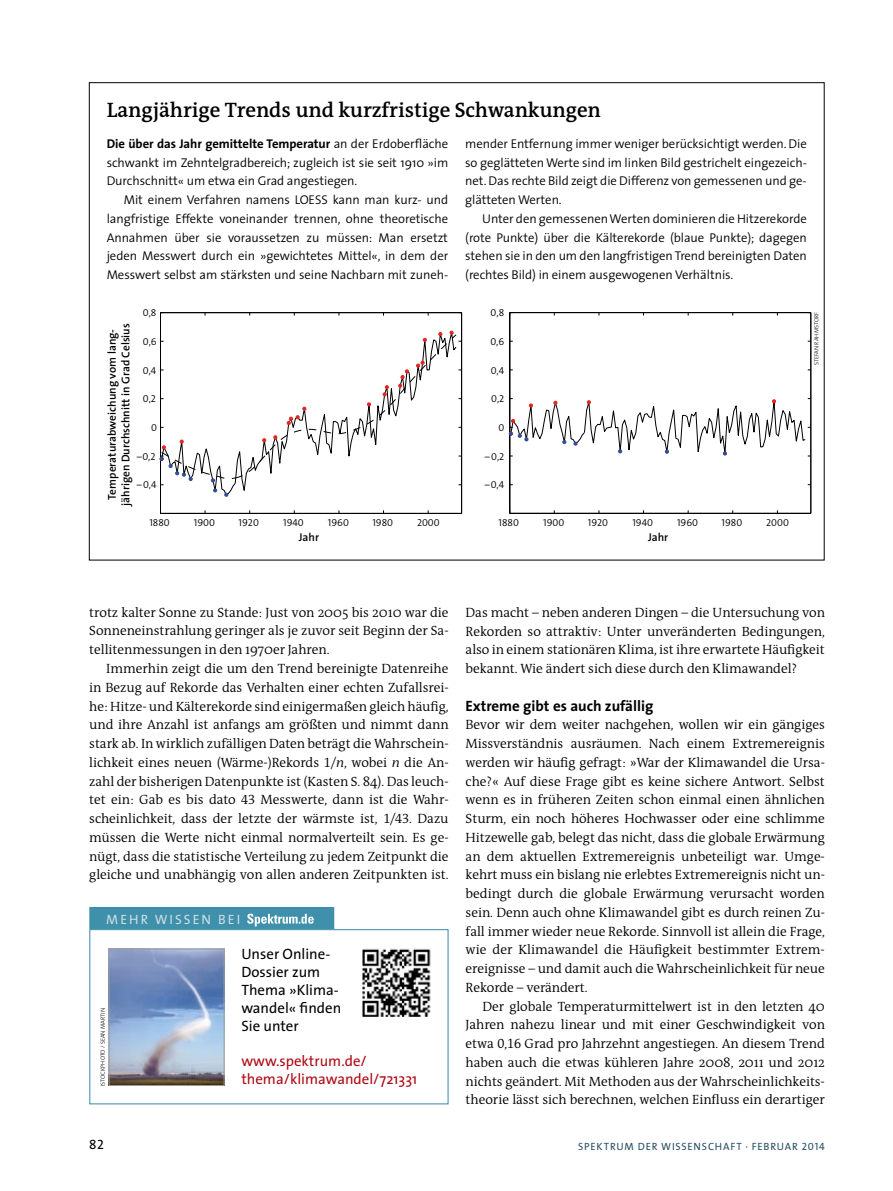
<style>
.page{position:relative;width:893px;height:1191px;background:#fff}
.page>*{position:absolute;margin:0;border:0;box-sizing:border-box;transform-origin:0 0}
.t1{font:600 21px "The Antiqua B6";letter-spacing:-.005em;color:#000}
.t2{font:15px/18px "The Sans";color:#000}
.t3{font:15px/18px "The Sans";color:#ae0a14}
.t4{font:700 15px "The Sans";color:#000}
.t5{font:300 13.5px/18.8px "The Antiqua B4";letter-spacing:-.005em;color:#000;text-align:justify}
.t6{font:13.5px "The Sans Caps";letter-spacing:.15em;color:#cedce5}
.t7{font:13.5px "The Sans Caps";color:#000}
.t8{font:300 12.75px/18.8px "The Sans";letter-spacing:-.005em;color:#000;text-align:justify}
.t9{font:600 11.4px/13.6px "The Sans";color:#000;text-align:center}
.t10{font:10.5px "The Sans";letter-spacing:.075em;color:#284f63}
.t11{font:10.05px "The Sans Semi Light Caps";color:#000}
.t12{font:300 6px "The Sans";color:#000}
.s1{font-weight:700}
.s2{font-family:"The Antiqua B4 c Semi Light Caps";font-weight:400}
.s3{font-family:"The Antiqua B4 i";font-style:italic}
.s4{font-family:"The Sans Caps"}
</style>
<div class="page">
<hr style="left:160px;top:312px;width:302px;height:1px;background:#000">
<hr style="left:160px;top:513px;width:302px;height:1px;background:#000">
<hr style="left:461px;top:313px;width:1px;height:200px;background:#000">
<hr style="left:160px;top:313px;width:1px;height:200px;background:#000">
<svg style="left:160px;top:330px;width:301px;height:166px"></svg>
<hr style="left:510px;top:312px;width:301px;height:1px;background:#000">
<hr style="left:510px;top:513px;width:301px;height:1px;background:#000">
<hr style="left:810px;top:312px;width:1px;height:201px;background:#000">
<hr style="left:509px;top:312px;width:1px;height:201px;background:#000">
<svg style="left:509px;top:394px;width:302px;height:66px"></svg>
<div style="left:89px;top:929px;width:360px;height:175px;border:1px solid #3f90aa"></div>
<div style="left:89px;top:907px;width:245px;height:22px;background:#3f90aa"></div>
<svg style="left:247px;top:913px;width:67px;height:13px"></svg>
<img style="left:362px;top:949px;width:69px;height:68px">
<img style="left:111px;top:951px;width:111px;height:132px">
<div style="left:109px;top:949px;width:115px;height:136px;border:1px solid #9c9d9d"></div>
<h1 class="t1" style="left:107px;top:99px;width:496px">Langjährige Trends und kurzfristige Schwankungen</h1>
<p class="t8" style="left:107px;top:134px;width:343px"><span class="s1">Die über das Jahr gemittelte Temperatur</span> an der Erdoberfläche schwankt im Zehntelgradbereich; zugleich ist sie seit 1910 »im Durchschnitt« um etwa ein Grad angestiegen.</p>
<p class="t8" style="left:107px;top:190px;width:343px;text-indent:17px">Mit einem Verfahren namens LOESS kann man kurz- und langfristige Effekte voneinander trennen, ohne theoretische Annahmen über sie voraussetzen zu müssen: Man ersetzt jeden Messwert durch ein »gewichtetes Mittel«, in dem der Messwert selbst am stärksten und seine Nachbarn mit zuneh-</p>
<p class="t8" style="left:465px;top:134px;width:343px">mender Entfernung immer weniger berücksichtigt werden. Die so geglätteten Werte sind im linken Bild gestrichelt eingezeich&shy;net. Das rechte Bild zeigt die Differenz von gemessenen und ge&shy;glätteten Werten.</p>
<p class="t8" style="left:465px;top:209px;width:343px;text-indent:17px">Unter den gemessenen Werten dominieren die Hitzerekorde (rote Punkte) über die Kälterekorde (blaue Punkte); dagegen stehen sie in den um den langfristigen Trend bereinigten Daten (rechtes Bild) in einem ausgewogenen Verhältnis.</p>
<p class="t11" style="left:143px;top:306px;width:15px">0,8</p>
<p class="t9" style="left:105px;top:506px;width:184px;rotate:-90deg">Temperaturabweichung vom lang&shy;jährigen Durchschnitt in Grad Celsius</p>
<p class="t11" style="left:143px;top:335px;width:15px">0,6</p>
<p class="t11" style="left:143px;top:364px;width:15px">0,4</p>
<p class="t11" style="left:143px;top:392px;width:15px">0,2</p>
<p class="t11" style="left:151px;top:421px;width:7px">0</p>
<p class="t11" style="left:137px;top:450px;width:20px">–0,2</p>
<p class="t11" style="left:137px;top:478px;width:21px">–0,4</p>
<p class="t11" style="left:491px;top:306px;width:15px">0,8</p>
<p class="t11" style="left:490px;top:335px;width:15px">0,6</p>
<p class="t11" style="left:491px;top:364px;width:15px">0,4</p>
<p class="t11" style="left:491px;top:392px;width:15px">0,2</p>
<p class="t11" style="left:498px;top:421px;width:7px">0</p>
<p class="t11" style="left:485px;top:450px;width:21px">–0,2</p>
<p class="t11" style="left:485px;top:478px;width:21px">–0,4</p>
<p class="t12" style="left:813px;top:365px;width:54px;rotate:-90deg">Stefan Rahmstorf</p>
<p class="t11" style="left:149px;top:516px;width:22px">1880</p>
<p class="t11" style="left:194px;top:516px;width:23px">1900</p>
<p class="t11" style="left:239px;top:516px;width:22px">1920</p>
<p class="t11" style="left:283px;top:516px;width:22px">1940</p>
<p class="t11" style="left:328px;top:516px;width:23px">1960</p>
<p class="t11" style="left:372px;top:516px;width:22px">1980</p>
<p class="t11" style="left:417px;top:516px;width:24px">2000</p>
<p class="t11" style="left:499px;top:516px;width:22px">1880</p>
<p class="t11" style="left:543px;top:516px;width:23px">1900</p>
<p class="t11" style="left:588px;top:516px;width:22px">1920</p>
<p class="t11" style="left:632px;top:516px;width:22px">1940</p>
<p class="t11" style="left:677px;top:516px;width:23px">1960</p>
<p class="t11" style="left:722px;top:516px;width:22px">1980</p>
<p class="t11" style="left:766px;top:516px;width:24px">2000</p>
<p class="t9" style="left:299px;top:531px;width:22px">Jahr</p>
<p class="t9" style="left:648px;top:531px;width:22px">Jahr</p>
<p class="t5" style="left:89px;top:603px;width:361px">trotz kalter Sonne zu Stande: Just von 2005 bis 2010 war die Sonneneinstrahlung geringer als je zuvor seit Beginn der Sa&shy;tellitenmessungen in den 1970er Jahren.</p>
<p class="t5" style="left:89px;top:659px;width:361px;text-indent:17px">Immerhin zeigt die um den Trend bereinigte Datenreihe in Bezug auf Rekorde das Verhalten einer echten Zufallsrei&shy;he: Hitze- und Kälterekorde sind einigermaßen gleich häufig, und ihre Anzahl ist anfangs am größten und nimmt dann stark ab. In wirklich zufälligen Daten beträgt die Wahrschein&shy;lichkeit eines neuen (Wärme-)Rekords <span class="s2">1</span>/<span class="s3">n</span>, wobei <span class="s3">n</span> die An&shy;zahl der bisherigen Datenpunkte ist (Kasten S. 84). Das leuch&shy;tet ein: Gab es bis dato <span class="s2">43</span> Messwerte, dann ist die Wahr&shy;scheinlichkeit, dass der letzte der wärmste ist, <span class="s2">1/43</span>. Dazu müssen die Werte nicht einmal normalverteilt sein. Es ge&shy;nügt, dass die statistische Verteilung zu jedem Zeitpunkt die gleiche und unabhängig von allen anderen Zeitpunkten ist.</p>
<p class="t6" style="left:106px;top:910px;width:128px">MEHR WISSEN BEI</p>
<p class="t12" style="left:99px;top:1086px;width:80px;rotate:-90deg">iStockphoto / Sean Martin</p>
<p class="t2" style="left:241px;top:945px;width:101px">U nser Online-<br>Dossier zum<br>Thema »Klima&shy;wandel« finden<br>Sie unter</p>
<p class="t3" style="left:241px;top:1052px;width:177px">www.spektrum.de/ thema/klimawandel/721331</p>
<p class="t5" style="left:466px;top:603px;width:361px">Das macht – neben anderen Dingen – die Untersuchung von Rekorden so attraktiv: Unter unveränderten Bedingungen, also in einem stationären Klima, ist ihre erwartete Häufigkeit bekannt. Wie ändert sich diese durch den Klimawandel?</p>
<p class="t4" style="left:466px;top:696px;width:189px">Extreme gibt es auch zufällig</p>
<p class="t5" style="left:466px;top:716px;width:361px">Bevor wir dem weiter nachgehen, wollen wir ein gängiges Missverständnis ausräumen. Nach einem Extremereignis werden wir häufig gefragt: »War der Klimawandel die Ursa&shy;che?« Auf diese Frage gibt es keine sichere Antwort. Selbst wenn es in früheren Zeiten schon einmal einen ähnlichen Sturm, ein noch höheres Hochwasser oder eine schlimme Hitzewelle gab, belegt das nicht, dass die globale Erwärmung an dem aktuellen Extremereignis unbeteiligt war. Umge&shy;kehrt muss ein bislang nie erlebtes Extremereignis nicht un&shy;bedingt durch die globale Erwärmung verursacht worden sein. Denn auch ohne Klimawandel gibt es durch reinen Zu&shy;fall immer wieder neue Rekorde. Sinnvoll ist allein die Frage, wie der Klimawandel die Häufigkeit bestimmter Extrem&shy;ereignisse – und damit auch die Wahrscheinlichkeit für neue Rekorde – verändert.</p>
<p class="t5" style="left:466px;top:997px;width:361px;text-indent:17px">Der globale Temperaturmittelwert ist in den letzten 40<br>Jahren nahezu linear und mit einer Geschwindigkeit von etwa <span class="s2">0,16</span> Grad pro Jahrzehnt angestiegen. An diesem Trend haben auch die etwas kühleren Jahre 2008, 2011 und 2012 nichts geändert. Mit Methoden aus der Wahrscheinlichkeits&shy;theorie lässt sich berechnen, welchen Einfluss ein derartiger</p>
<p class="t7" style="left:89px;top:1135px;width:16px">82</p>
<p class="t10" style="left:578px;top:1140px;width:248px">Spektrum der Wissenschaft · Februar <span class="s4">2014</span></p>
</div>
